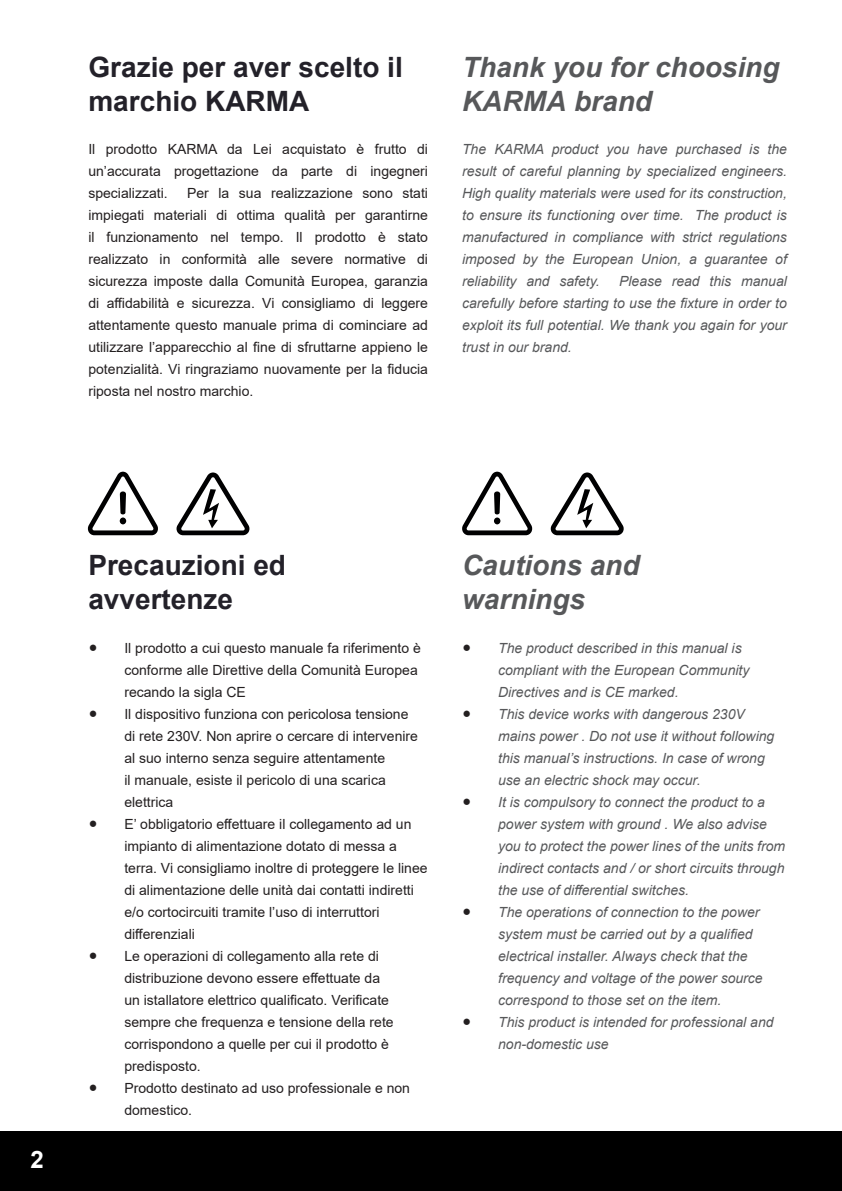
<style>
.page{position:relative;width:842px;height:1191px;background:#fff}
.page>*{position:absolute;margin:0;border:0;box-sizing:border-box;transform-origin:0 0}
.t1{font:700 28px/33.6px "Arial";color:#232129}
.t2{font:italic 700 28px/33.6px "Arial";color:#57585a}
.t3{font:700 24px "Arial";color:#fff}
.t4{font:14px/22px "Arial";color:#231f20}
.t5{font:italic 14px/22px "Arial";color:#57585a}
.s1{font-family:"Minion Pro";font-size:24px}
.s2{font-family:"Minion Pro";font-style:normal;font-size:24px;color:#231f20}
</style>
<div class="page">
<div style="left:0;top:1131px;width:842px;height:60px;background:#000"></div>
<svg style="left:176px;top:472px;width:74px;height:63px"></svg>
<svg style="left:88px;top:471px;width:70px;height:64px"></svg>
<div style="left:120px;top:517px;width:6px;height:7px;background:#000001;border-radius:50%"></div>
<svg style="left:550px;top:472px;width:74px;height:63px"></svg>
<svg style="left:462px;top:471px;width:70px;height:64px"></svg>
<div style="left:494px;top:517px;width:6px;height:7px;background:#000001;border-radius:50%"></div>
<h1 class="t1" style="left:88px;top:51px;width:316px">Grazie per aver scelto il marchio KARMA</h1>
<p class="t4" style="left:88px;top:138px;width:341px;text-align:justify">Il prodotto KARMA da Lei acquistato è frutto di un’accurata progettazione da parte di ingegneri specializzati.</p>
<p class="t4" style="left:88px;top:182px;width:341px;text-align:justify;text-indent:99px">Per la sua realizzazione sono stati impiegati materiali di ottima qualità per garantirne il funzionamento nel tempo. Il prodotto è stato realizzato in conformità alle severe normative di sicurezza imposte dalla Comunità Europea, garanzia di affidabilità e sicurezza. Vi consigliamo di leggere attentamente questo manuale prima di cominciare ad utilizzare l’apparecchio al fine di sfruttarne appieno le potenzialità. Vi ringraziamo nuovamente per la fiducia riposta nel nostro marchio.</p>
<h1 class="t2" style="left:462px;top:51px;width:319px">Thank you for choosing<br>KARMA brand</h1>
<p class="t5" style="left:462px;top:139px;width:326px;text-align:justify">The KARMA product you have purchased is the result of careful planning by specialized engineers.<br>High quality materials were used for its construction, to ensure its functioning over time. The product is manufactured in compliance with strict regulations imposed by the European Union, a guarantee of reliability and safety.</p>
<p class="t5" style="left:462px;top:271px;width:326px;text-align:justify;text-indent:157px">Please read this manual carefully before starting to use the fixture in order to exploit its full potential. We thank you again for your trust in our brand.</p>
<h2 class="t3" style="left:30px;top:1143px;width:15px">2</h2>
<h1 class="t1" style="left:88px;top:549px;width:199px">Precauzioni ed avvertenze</h1>
<p class="t4" style="left:124px;top:637px;width:298px;text-indent:-36px"><span class="s1">•</span> Il prodotto a cui questo manuale fa riferimento è conforme alle Direttive della Comunità Europea recando la sigla CE</p>
<p class="t4" style="left:124px;top:703px;width:295px;text-indent:-36px"><span class="s1">•</span> Il dispositivo funziona con pericolosa tensione di rete 230V. Non aprire o cercare di intervenire al suo interno senza seguire attentamente<br>il manuale, esiste il pericolo di una scarica elettrica</p>
<p class="t4" style="left:124px;top:813px;width:305px;text-indent:-36px"><span class="s1">•</span> E’ obbligatorio effettuare il collegamento ad un impianto di alimentazione dotato di messa a terra. Vi consigliamo inoltre di proteggere le linee di alimentazione delle unità dai contatti indiretti e/o cortocircuiti tramite l’uso di interruttori differenziali</p>
<p class="t4" style="left:124px;top:945px;width:271px;text-indent:-36px"><span class="s1">•</span> Le operazioni di collegamento alla rete di distribuzione devono essere effettuate da un istallatore elettrico qualificato. Verificate sempre che frequenza e tensione della rete corrispondono a quelle per cui il prodotto è predisposto.</p>
<p class="t4" style="left:124px;top:1077px;width:287px;text-indent:-36px"><span class="s1">•</span> Prodotto destinato ad uso professionale e non domestico.</p>
<h1 class="t2" style="left:462px;top:549px;width:179px">Cautions and warnings</h1>
<p class="t5" style="left:498px;top:637px;width:253px;text-indent:-36px"><span class="s2">•</span> The product described in this manual is compliant with the European Community<br>Directives and is CE marked.</p>
<p class="t5" style="left:498px;top:703px;width:278px;text-indent:-36px"><span class="s2">•</span> This device works with dangerous 230V mains power . Do not use it without following this manual’s instructions. In case of wrong use an electric shock may occur.</p>
<p class="t5" style="left:498px;top:791px;width:289px;text-indent:-36px"><span class="s2">•</span> It is compulsory to connect the product to a power system with ground . We also advise you to protect the power lines of the units from indirect contacts and / or short circuits through the use of differential switches.</p>
<p class="t5" style="left:498px;top:901px;width:266px;text-indent:-36px"><span class="s2">•</span> The operations of connection to the power system must be carried out by a qualified electrical installer. Always check that the frequency and voltage of the power source correspond to those set on the item.</p>
<p class="t5" style="left:498px;top:1011px;width:277px;text-indent:-36px"><span class="s2">•</span> This product is intended for professional and non-domestic use</p>
</div>
